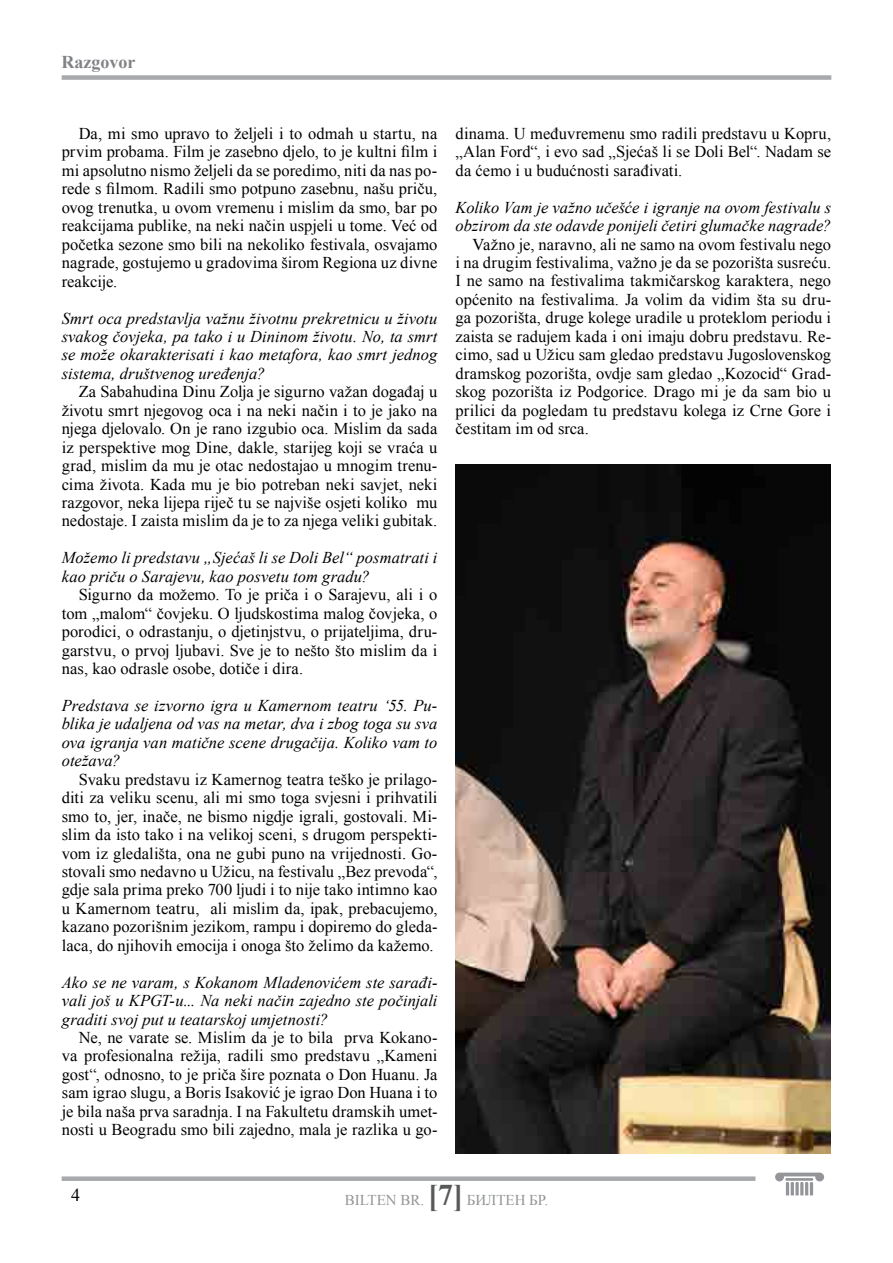
<style>
.page{position:relative;width:893px;height:1263px;background:#fff}
.page>*{position:absolute;margin:0;border:0;box-sizing:border-box;transform-origin:0 0}
.t1{font:700 18px "Times New Roman";color:#808285}
.t2{font:18px "Times New Roman";color:#000}
.t3{font:16.5px/18.5px "Times New Roman";color:#000;text-align:justify}
.t4{font:italic 16.5px/18.5px "Times New Roman";letter-spacing:.005em;color:#000;text-align:justify}
.t5{font:15px "Times New Roman";color:#939598}
.s1{font-weight:700;font-size:30px;color:#58595b}
</style>
<div class="page">
<div style="left:62px;top:1176px;width:693px;height:5px;background:#a7a9ac"></div>
<div style="left:62px;top:75px;width:769px;height:5px;background:#a7a9ac"></div>
<svg style="left:775px;top:1172px;width:49px;height:23px"></svg>
<img style="left:455px;top:465px;width:376px;height:688px">
<p class="t1" style="left:62px;top:49px;width:75px">Razgovor</p>
<p class="t3" style="left:62px;top:124px;width:377px;text-indent:17px">Da, mi smo upravo to željeli i to odmah u startu, na prvim probama. Film je zasebno djelo, to je kultni film i mi apsolutno nismo željeli da se poredimo, niti da nas po&shy;rede s filmom. Radili smo potpuno zasebnu, našu priču, ovog trenutka, u ovom vremenu i mislim da smo, bar po reakcijama publike, na neki način uspjeli u tome. Već od početka sezone smo bili na nekoliko festivala, osvajamo nagrade, gostujemo u gradovima širom Regiona uz divne reakcije.</p>
<p class="t4" style="left:62px;top:308px;width:377px">Smrt oca predstavlja važnu životnu prekretnicu u životu svakog čovjeka, pa tako i u Dininom životu. No, ta smrt se može okarakterisati i kao metafora, kao smrt jednog sistema, društvenog uređenja?</p>
<p class="t3" style="left:62px;top:382px;width:377px;text-indent:17px">Za Sabahudina Dinu Zolja je sigurno važan događaj u životu smrt njegovog oca i na neki način i to je jako na njega djelovalo. On je rano izgubio oca. Mislim da sada iz perspektive mog Dine, dakle, starijeg koji se vraća u grad, mislim da mu je otac nedostajao u mnogim trenu&shy;cima života. Kada mu je bio potreban neki savjet, neki razgovor, neka lijepa riječ tu se najviše osjeti koliko mu nedostaje. I zaista mislim da je to za njega veliki gubitak.</p>
<p class="t4" style="left:62px;top:548px;width:377px">Možemo li predstavu „Sjećaš li se Doli Bel“ posmatrati i kao priču o Sarajevu, kao posvetu tom gradu?</p>
<p class="t3" style="left:62px;top:585px;width:377px;text-indent:17px">Sigurno da možemo. To je priča i o Sarajevu, ali i o tom „malom“ čovjeku. O ljudskostima malog čovjeka, o porodici, o odrastanju, o djetinjstvu, o prijateljima, dru&shy;garstvu, o prvoj ljubavi. Sve je to nešto što mislim da i nas, kao odrasle osobe, dotiče i dira.</p>
<p class="t4" style="left:62px;top:696px;width:377px">Predstava se izvorno igra u Kamernom teatru ‘55. Pu&shy;blika je udaljena od vas na metar, dva i zbog toga su sva ova igranja van matične scene drugačija. Koliko vam to otežava?</p>
<p class="t3" style="left:62px;top:770px;width:377px;text-indent:17px">Svaku predstavu iz Kamernog teatra teško je prilago&shy;diti za veliku scenu, ali mi smo toga svjesni i prihvatili smo to, jer, inače, ne bismo nigdje igrali, gostovali. Mi&shy;slim da isto tako i na velikoj sceni, s drugom perspekti&shy;vom iz gledališta, ona ne gubi puno na vrijednosti. Go&shy;stovali smo nedavno u Užicu, na festivalu „Bez prevoda“, gdje sala prima preko 700 ljudi i to nije tako intimno kao u Kamernom teatru, ali mislim da, ipak, prebacujemo, kazano pozorišnim jezikom, rampu i dopiremo do gleda&shy;laca, do njihovih emocija i onoga što želimo da kažemo.</p>
<p class="t4" style="left:62px;top:972px;width:377px">Ako se ne varam, s Kokanom Mladenovićem ste sarađi&shy;vali još u KPGT-u... Na neki način zajedno ste počinjali graditi svoj put u teatarskoj umjetnosti?</p>
<p class="t3" style="left:62px;top:1028px;width:377px;text-indent:17px">Ne, ne varate se. Mislim da je to bila prva Kokano&shy;va profesionalna režija, radili smo predstavu „Kameni gost“, odnosno, to je priča šire poznata o Don Huanu. Ja sam igrao slugu, a Boris Isaković je igrao Don Huana i to je bila naša prva saradnja. I na Fakultetu dramskih umet&shy;nosti u Beogradu smo bili zajedno, mala je razlika u go-</p>
<p class="t3" style="left:456px;top:124px;width:377px">dinama. U međuvremenu smo radili predstavu u Kopru, „Alan Ford“, i evo sad „Sjećaš li se Doli Bel“. Nadam se da ćemo i u budućnosti sarađivati.</p>
<p class="t4" style="left:456px;top:197px;width:377px">Koliko Vam je važno učešće i igranje na ovom festivalu s obzirom da ste odavde ponijeli četiri glumačke nagrade?</p>
<p class="t3" style="left:455px;top:235px;width:377px;text-indent:17px">Važno je, naravno, ali ne samo na ovom festivalu nego i na drugim festivalima, važno je da se pozorišta susreću.<br>I ne samo na festivalima takmičarskog karaktera, nego općenito na festivalima. Ja volim da vidim šta su dru&shy;ga pozorišta, druge kolege uradile u proteklom periodu i zaista se radujem kada i oni imaju dobru predstavu. Re&shy;cimo, sad u Užicu sam gledao predstavu Jugoslovenskog dramskog pozorišta, ovdje sam gledao „Kozocid“ Grad&shy;skog pozorišta iz Podgorice. Drago mi je da sam bio u prilici da pogledam tu predstavu kolega iz Crne Gore i čestitam im od srca.</p>
<p class="t2" style="left:71px;top:1183px;width:10px">4</p>
<p class="t5" style="left:345px;top:1190px;width:205px">BILTEN BR. <span class="s1">[7]</span> БИЛТЕН БР.</p>
</div>
